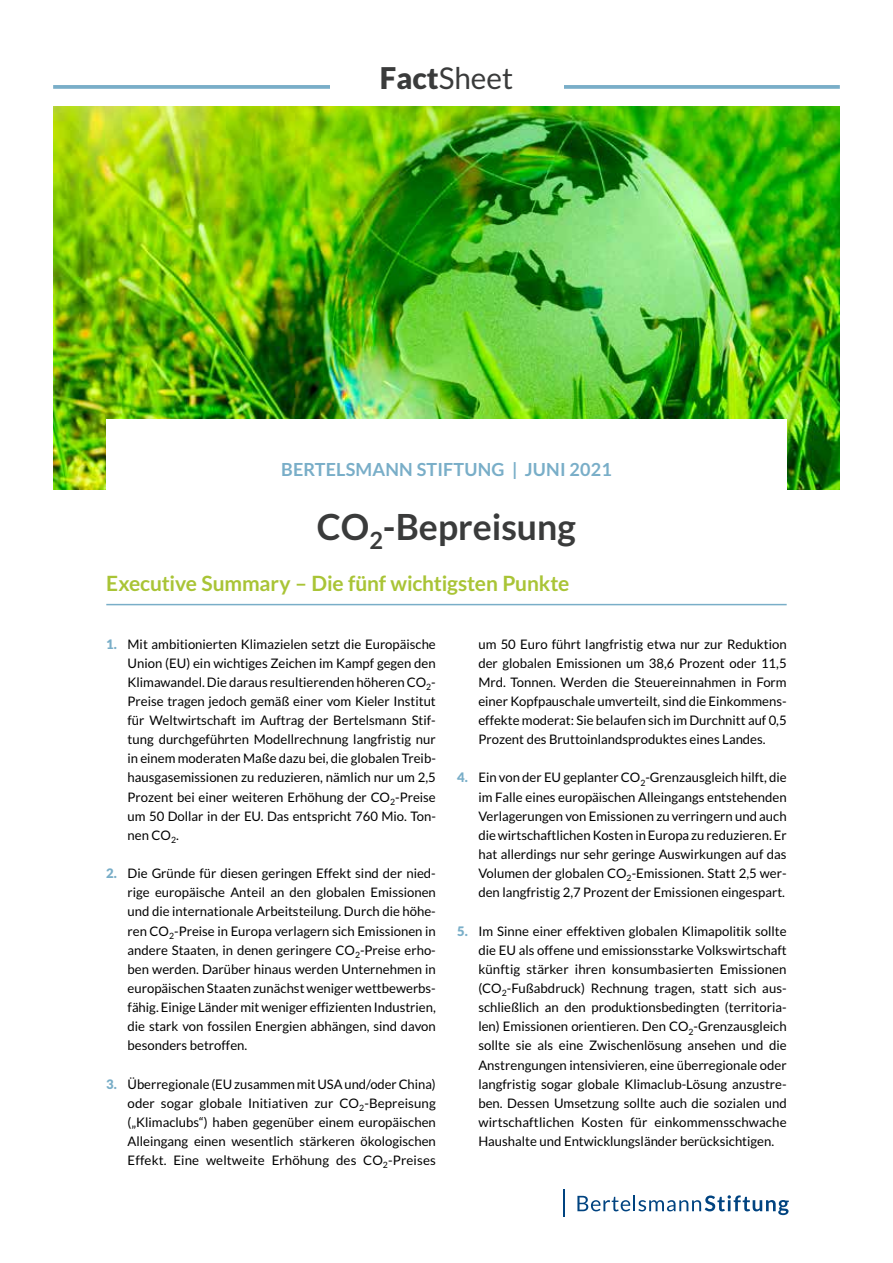
<style>
.page{position:relative;width:893px;height:1263px;background:#fff}
.page>*{position:absolute;margin:0;border:0;box-sizing:border-box;transform-origin:0 0}
.t1{font:700 36px "Lato";color:#3a3b3b}
.t2{font:30px "Lato";color:#3a3b3b}
.t3{font:700 21px "Lato";letter-spacing:-.01em;color:#a9c436}
.t4{font:700 18px "Lato";letter-spacing:.01em;color:#79aec8}
.t5{font:13.2px/19.2px "Lato";color:#000;text-align:justify}
.s1{font-weight:900}
.s2{font-weight:900;color:#79aec8}
</style>
<div class="page">
<svg style="left:53px;top:85px;width:787px;height:4px;background:#81b2cb"></svg>
<svg style="left:577px;top:1195px;width:212px;height:20px"></svg>
<hr style="left:563px;top:1189px;width:2px;height:28px;background:#004380">
<img style="left:53px;top:106px;width:787px;height:383px">
<div style="left:106px;top:419px;width:681px;height:134px;background:#fff"></div>
<hr style="left:106px;top:604px;width:681px;height:1px;background:#79aec8">
<div style="left:330px;top:65px;width:233px;height:29px;background:#fff"></div>
<h2 class="t2" style="left:380px;top:61px;width:135px"><span class="s1">Fact</span>Sheet</h2>
<h3 class="t4" style="left:281px;top:459px;width:332px">BERTELSMANN STIFTUNG | JUNI 2021</h3>
<h1 class="t1" style="left:317px;top:507px;width:260px">CO<sub>2</sub>-Bepreisung</h1>
<h3 class="t3" style="left:106px;top:571px;width:465px">Executive Summary – Die fünf wichtigsten Punkte</h3>
<p class="t5" style="left:128px;top:634px;width:310px;text-indent:-21px"><span class="s2">1.</span> Mit ambitionierten Klimazielen setzt die Europäische Union (EU) ein wichtiges Zeichen im Kampf gegen den Klimawandel. Die daraus resultierenden höheren CO<sub>2</sub>- Preise tragen jedoch gemäß einer vom Kieler Institut für Weltwirtschaft im Auftrag der Bertelsmann Stif&shy;tung durchgeführten Modellrechnung langfristig nur in einem moderaten Maße dazu bei, die globalen Treib&shy;hausgasemissionen zu reduzieren, nämlich nur um 2,5<br>Prozent bei einer weiteren Erhöhung der CO<sub>2</sub>-Preise um 50 Dollar in der EU. Das entspricht 760 Mio. Ton&shy;nen CO<sub>2</sub>.</p>
<p class="t5" style="left:128px;top:864px;width:310px;text-indent:-21px"><span class="s2">2.</span> Die Gründe für diesen geringen Effekt sind der nied&shy;rige europäische Anteil an den globalen Emissionen und die internationale Arbeitsteilung. Durch die höhe&shy;ren CO<sub>2</sub>-Preise in Europa verlagern sich Emissionen in andere Staaten, in denen geringere CO<sub>2</sub>-Preise erho&shy;ben werden. Darüber hinaus werden Unternehmen in europäischen Staaten zunächst weniger wettbewerbs&shy;fähig. Einige Länder mit weniger effizienten Industrien, die stark von fossilen Energien abhängen, sind davon besonders betroffen.</p>
<p class="t5" style="left:128px;top:1074px;width:310px;text-indent:-21px"><span class="s2">3.</span> Überregionale (EU zusammen mit USA und/oder China) oder sogar globale Initiativen zur CO<sub>2</sub>-Bepreisung („Klimaclubs“) haben gegenüber einem europäischen Alleingang einen wesentlich stärkeren ökologischen Effekt. Eine weltweite Erhöhung des CO<sub>2</sub>-Preises</p>
<p class="t5" style="left:478px;top:634px;width:310px">um 50 Euro führt langfristig etwa nur zur Reduktion der globalen Emissionen um 38,6 Prozent oder 11,5<br>Mrd. Tonnen. Werden die Steuereinnahmen in Form einer Kopfpauschale umverteilt, sind die Einkommens&shy;effekte moderat: Sie belaufen sich im Durchnitt auf 0,5<br>Prozent des Bruttoinlandsproduktes eines Landes.</p>
<p class="t5" style="left:478px;top:768px;width:310px;text-indent:-21px"><span class="s2">4.</span> Ein von der EU geplanter CO<sub>2</sub>-Grenzausgleich hilft, die im Falle eines europäischen Alleingangs entstehenden Verlagerungen von Emissionen zu verringern und auch die wirtschaftlichen Kosten in Europa zu reduzieren. Er hat allerdings nur sehr geringe Auswirkungen auf das Volumen der globalen CO<sub>2</sub>-Emissionen. Statt 2,5 wer&shy;den langfristig 2,7 Prozent der Emissionen eingespart.</p>
<p class="t5" style="left:478px;top:921px;width:310px;text-indent:-21px"><span class="s2">5.</span> Im Sinne einer effektiven globalen Klimapolitik sollte die EU als offene und emissionsstarke Volkswirtschaft künftig stärker ihren konsumbasierten Emissionen (CO<sub>2</sub>-Fußabdruck) Rechnung tragen, statt sich aus&shy;schließlich an den produktionsbedingten (territoria&shy;len) Emissionen orientieren. Den CO<sub>2</sub>-Grenzausgleich sollte sie als eine Zwischenlösung ansehen und die Anstrengungen intensivieren, eine überregionale oder langfristig sogar globale Klimaclub-Lösung anzustre&shy;ben. Dessen Umsetzung sollte auch die sozialen und wirtschaftlichen Kosten für einkommensschwache Haushalte und Entwicklungsländer berücksichtigen.</p>
</div>
